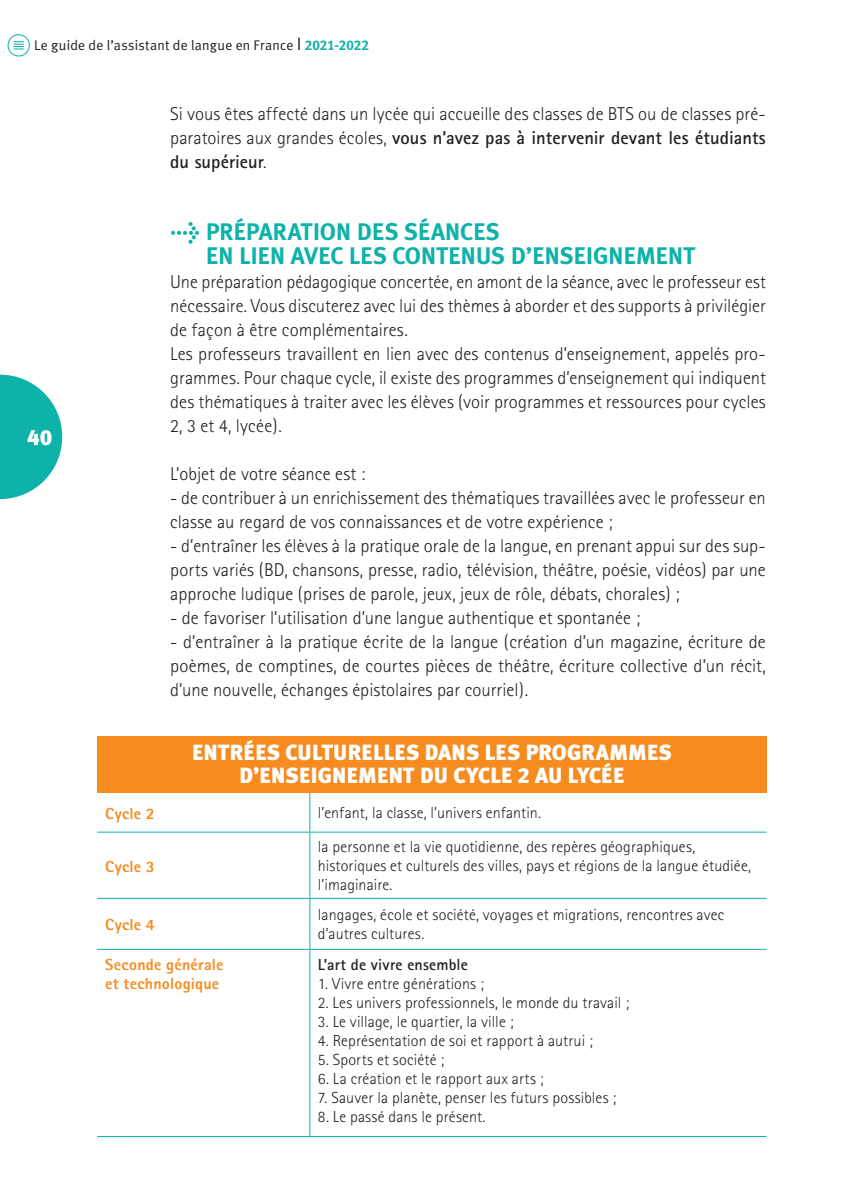
<style>
.page{position:relative;width:851px;height:1191px;background:#fff}
.page>*{position:absolute;margin:0;border:0;box-sizing:border-box;transform-origin:0 0}
.ttr2{font:700 24px/24px "Meta Plus Lining";letter-spacing:-.015em;color:#0db2a9}
.txt_courant{font:900 22px/23px "Meta Plus Lining";letter-spacing:-.01em;color:#fff;text-align:center}
.txt_courant-2{font:300 18.6px/24px "Rotis Sans Serif";letter-spacing:.005em;color:#231f20;text-align:justify}
.txt_encadré{font:300 16px/19px "Rotis Sans Serif";letter-spacing:.01em;color:#231f20}
.txt_encadré-2{font:800 16px/19px "Rotis Sans Serif";letter-spacing:.015em;color:#f68b1f}
.txt_encadré-3{font:700 16px "Rotis Sans Serif";letter-spacing:.01em;color:#231f20}
.t1{font:14px "Meta Plus Lining Normal";letter-spacing:.02em;color:#231f20}
.s1{font-size:18px}
.s2{font-family:"Meta Plus Lining";font-weight:700;color:#0db2a9}
.s3{font-weight:700}
</style>
<div class="page">
<svg style="left:0;top:374px;width:63px;height:126px"></svg>
<div style="left:8px;top:34px;width:22px;height:22px;border:1px solid #0db2a9;border-radius:50%"></div>
<svg style="left:13px;top:41px;width:11px;height:8px"></svg>
<div style="left:97px;top:735px;width:669px;height:57px;background:#f68b1f"></div>
<hr style="left:309px;top:793px;width:1px;height:38px;background:#0db2a9">
<hr style="left:97px;top:831px;width:213px;height:1px;background:#0db2a9">
<hr style="left:310px;top:831px;width:456px;height:1px;background:#0db2a9">
<hr style="left:309px;top:832px;width:1px;height:66px;background:#0db2a9">
<hr style="left:97px;top:898px;width:213px;height:1px;background:#0db2a9">
<hr style="left:310px;top:898px;width:456px;height:1px;background:#0db2a9">
<hr style="left:309px;top:899px;width:1px;height:50px;background:#0db2a9">
<hr style="left:97px;top:949px;width:213px;height:1px;background:#0db2a9">
<hr style="left:310px;top:949px;width:456px;height:1px;background:#0db2a9">
<hr style="left:309px;top:950px;width:1px;height:186px;background:#0db2a9">
<hr style="left:97px;top:1136px;width:213px;height:1px;background:#0db2a9">
<hr style="left:310px;top:1136px;width:456px;height:1px;background:#0db2a9">
<hr style="left:97px;top:792px;width:213px;height:1px;background:#f68b1f">
<hr style="left:310px;top:792px;width:456px;height:1px;background:#f68b1f">
<p class="t1" style="left:34px;top:37px;width:336px">Le guide de l’assistant de langue en France <span class="s1">I</span> <span class="s2">2021-2022</span></p>
<p class="txt_courant" style="left:27px;top:426px;width:27px">40</p>
<p class="txt_courant-2" style="left:170px;top:102px;width:597px">Si vous êtes affecté dans un lycée qui accueille des classes de BTS ou de classes pré&shy;paratoires aux grandes écoles, <span class="s3">vous n’avez pas à intervenir devant les étudiants du supérieur</span>.</p>
<p class="ttr2" style="left:206px;top:220px;width:491px;text-indent:-36px">&gt; PRÉPARATION DES SÉANCES<br>EN LIEN AVEC LES CONTENUS D’ENSEIGNEMENT</p>
<p class="txt_courant-2" style="left:170px;top:270px;width:597px">Une préparation pédagogique concertée, en amont de la séance, avec le professeur est nécessaire. Vous discuterez avec lui des thèmes à aborder et des supports à privilégier de façon à être complémentaires.</p>
<p class="txt_courant-2" style="left:170px;top:342px;width:597px">Les professeurs travaillent en lien avec des contenus d’enseignement, appelés pro&shy;grammes. Pour chaque cycle, il existe des programmes d’enseignement qui indiquent des thématiques à traiter avec les élèves (voir programmes et ressources pour cycles 2, 3 et 4, lycée).</p>
<p class="txt_courant-2" style="left:170px;top:462px;width:197px">L’objet de votre séance est :</p>
<p class="txt_courant-2" style="left:170px;top:486px;width:597px">- de contribuer à un enrichissement des thématiques travaillées avec le professeur en classe au regard de vos connaissances et de votre expérience ;</p>
<p class="txt_courant-2" style="left:170px;top:534px;width:597px">- d’entraîner les élèves à la pratique orale de la langue, en prenant appui sur des sup&shy;ports variés (BD, chansons, presse, radio, télévision, théâtre, poésie, vidéos) par une approche ludique (prises de parole, jeux, jeux de rôle, débats, chorales) ;</p>
<p class="txt_courant-2" style="left:170px;top:606px;width:471px">- de favoriser l’utilisation d’une langue authentique et spontanée ;</p>
<p class="txt_courant-2" style="left:170px;top:630px;width:597px">- d’entraîner à la pratique écrite de la langue (création d’un magazine, écriture de poèmes, de comptines, de courtes pièces de théâtre, écriture collective d’un récit, d’une nouvelle, échanges épistolaires par courriel).</p>
<p class="txt_courant" style="left:192px;top:741px;width:482px">ENTRÉES CULTURELLES DANS LES PROGRAMMES<br>D’ENSEIGNEMENT DU CYCLE 2 AU LYCÉE</p>
<p class="txt_encadré-2" style="left:105px;top:803px;width:51px">Cycle 2</p>
<p class="txt_encadré" style="left:318px;top:803px;width:225px">l’enfant, la classe, l’univers enfantin.</p>
<p class="txt_encadré-2" style="left:105px;top:856px;width:51px">Cycle 3</p>
<p class="txt_encadré" style="left:318px;top:837px;width:434px">la personne et la vie quotidienne, des repères géographiques, historiques et culturels des villes, pays et régions de la langue étudiée, l’imaginaire.</p>
<p class="txt_encadré-2" style="left:105px;top:915px;width:51px">Cycle 4</p>
<p class="txt_encadré" style="left:318px;top:905px;width:408px">langages, école et société, voyages et migrations, rencontres avec d’autres cultures.</p>
<p class="txt_encadré-2" style="left:105px;top:954px;width:120px">Seconde générale et technologique</p>
<p class="txt_encadré-3" style="left:318px;top:954px;width:151px">L’art de vivre ensemble</p>
<p class="txt_encadré" style="left:318px;top:974px;width:167px">1. Vivre entre générations ;</p>
<p class="txt_encadré" style="left:318px;top:993px;width:313px">2. Les univers professionnels, le monde du travail ;</p>
<p class="txt_encadré" style="left:318px;top:1012px;width:197px">3. Le village, le quartier, la ville ;</p>
<p class="txt_encadré" style="left:318px;top:1031px;width:276px">4. Représentation de soi et rapport à autrui ;</p>
<p class="txt_encadré" style="left:318px;top:1050px;width:128px">5. Sports et société ;</p>
<p class="txt_encadré" style="left:318px;top:1069px;width:227px">6. La création et le rapport aux arts ;</p>
<p class="txt_encadré" style="left:318px;top:1088px;width:300px">7. Sauver la planète, penser les futurs possibles ;</p>
<p class="txt_encadré" style="left:318px;top:1107px;width:169px">8. Le passé dans le présent.</p>
</div>
